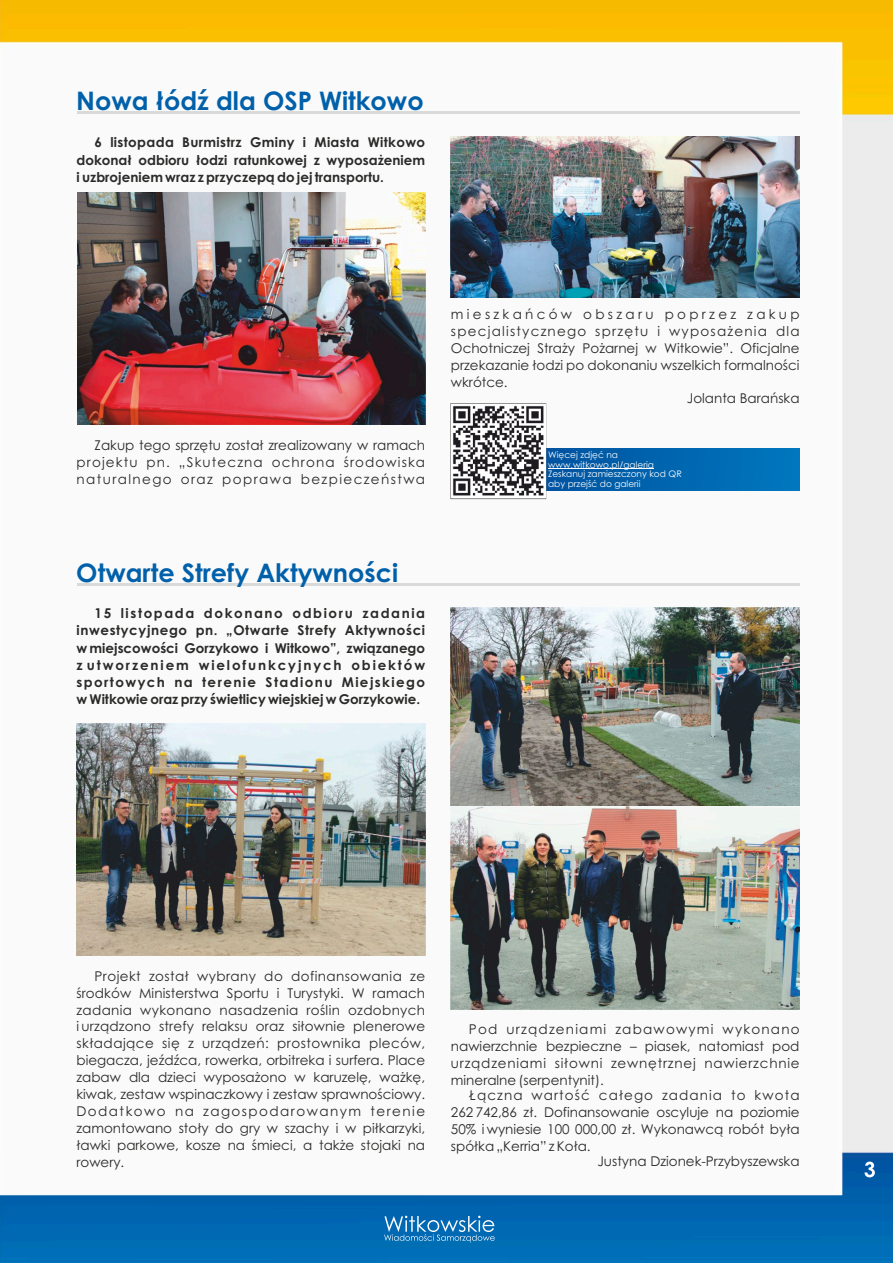
<style>
.page{position:relative;width:893px;height:1263px;background:#fff}
.page>*{position:absolute;margin:0;border:0;box-sizing:border-box;transform-origin:0 0}
.t1{font:700 25.5px "Century Gothic";color:#0060aa}
.t2{font:13.5px/17px "Century Gothic";color:#2a2a29;text-align:justify}
.t3{font:700 13.5px/17.2px "Century Gothic";color:#2a2a29;text-align:justify}
.t4{font:13.5px "Century Gothic";letter-spacing:.09em;color:#2a2a29}
.t5{font:13.5px "Century Gothic";letter-spacing:.245em;color:#2a2a29}
.t6{font:9px/9.6px "Century Gothic";color:#fefefe}
</style>
<div class="page">
<img style="left:0;top:0;width:893px;height:1263px">
<svg style="left:864px;top:1161px;width:11px;height:16px"></svg>
<svg style="left:384px;top:1216px;width:111px;height:26px;background:#3386c1"></svg>
<hr style="left:77px;top:111px;width:723px;height:3px;background:#d9dada">
<hr style="left:77px;top:583px;width:723px;height:3px;background:#d9dada">
<img style="left:77px;top:193px;width:349px;height:232px">
<img style="left:451px;top:136px;width:348px;height:162px">
<img style="left:77px;top:723px;width:349px;height:233px">
<img style="left:451px;top:607px;width:349px;height:403px">
<div style="left:545px;top:448px;width:254px;height:43px;background:linear-gradient(to right,#0f5ca5,#0075bd)"></div>
<hr style="left:548px;top:469px;width:106px;height:1px;background:#fefefe">
<svg style="left:450px;top:403px;width:96px;height:96px"></svg>
<img style="left:451px;top:404px;width:94px;height:94px">
<h1 class="t1" style="left:76px;top:91px;width:349px">Nowa łódź dla OSP Witkowo</h1>
<p class="t3" style="left:77px;top:135px;width:350px;text-indent:18px">6 listopada Burmistrz Gminy i Miasta Witkowo dokonał odbioru łodzi ratunkowej z wyposażeniem i uzbrojeniem wraz z przyczepą do jej transportu.</p>
<p class="t2" style="left:77px;top:438px;width:350px;text-indent:18px">Zakup tego sprzętu został zrealizowany w ramach projektu pn. „Skuteczna ochrona środowiska naturalnego oraz poprawa bezpieczeństwa</p>
<p class="t5" style="left:451px;top:309px;width:350px">mieszkańców obszaru poprzez zakup</p>
<p class="t4" style="left:451px;top:326px;width:350px">specjalistycznego sprzętu i wyposażenia dla</p>
<p class="t2" style="left:451px;top:341px;width:350px">Ochotniczej Straży Pożarnej w Witkowie”. Oficjalne</p>
<p class="t2" style="left:451px;top:358px;width:350px">przekazanie łodzi po dokonaniu wszelkich formalności</p>
<p class="t2" style="left:451px;top:375px;width:58px">wkrótce.</p>
<p class="t2" style="left:687px;top:391px;width:114px">Jolanta Barańska</p>
<p class="t6" style="left:548px;top:451px;width:135px">Więcej zdjęć na www.witkowo.pl/galeria<br>Zeskanuj zamieszczony kod QR aby przejść do galerii</p>
<h1 class="t1" style="left:76px;top:563px;width:323px">Otwarte Strefy Aktywności</h1>
<p class="t3" style="left:77px;top:606px;width:350px;text-indent:18px">15 listopada dokonano odbioru zadania inwestycyjnego pn. „Otwarte Strefy Aktywności w miejscowości Gorzykowo i Witkowo”, związanego z utworzeniem wielofunkcyjnych obiektów sportowych na terenie Stadionu Miejskiego w Witkowie oraz przy świetlicy wiejskiej w Gorzykowie.</p>
<p class="t2" style="left:76px;top:969px;width:350px;text-indent:18px">Projekt został wybrany do dofinansowania ze środków Ministerstwa Sportu i Turystyki. W ramach zadania wykonano nasadzenia roślin ozdobnych i urządzono strefy relaksu oraz siłownie plenerowe składające się z urządzeń: prostownika pleców, biegacza, jeźdźca, rowerka, orbitreka i surfera. Place zabaw dla dzieci wyposażono w karuzelę, ważkę, kiwak, zestaw wspinaczkowy i zestaw sprawnościowy.<br>Dodatkowo na zagospodarowanym terenie zamontowano stoły do gry w szachy i w piłkarzyki, ławki parkowe, kosze na śmieci, a także stojaki na rowery.</p>
<p class="t2" style="left:451px;top:1022px;width:350px;text-indent:18px">Pod urządzeniami zabawowymi wykonano nawierzchnie bezpieczne – piasek, natomiast pod urządzeniami siłowni zewnętrznej nawierzchnie mineralne (serpentynit).</p>
<p class="t2" style="left:451px;top:1088px;width:350px;text-indent:18px">Łączna wartość całego zadania to kwota 262 742,86 zł. Dofinansowanie oscyluje na poziomie 50% i wyniesie 100 000,00 zł. Wykonawcą robót była spółka „Kerria” z Koła.</p>
<p class="t2" style="left:597px;top:1154px;width:204px">Justyna Dzionek-Przybyszewska</p>
</div>
